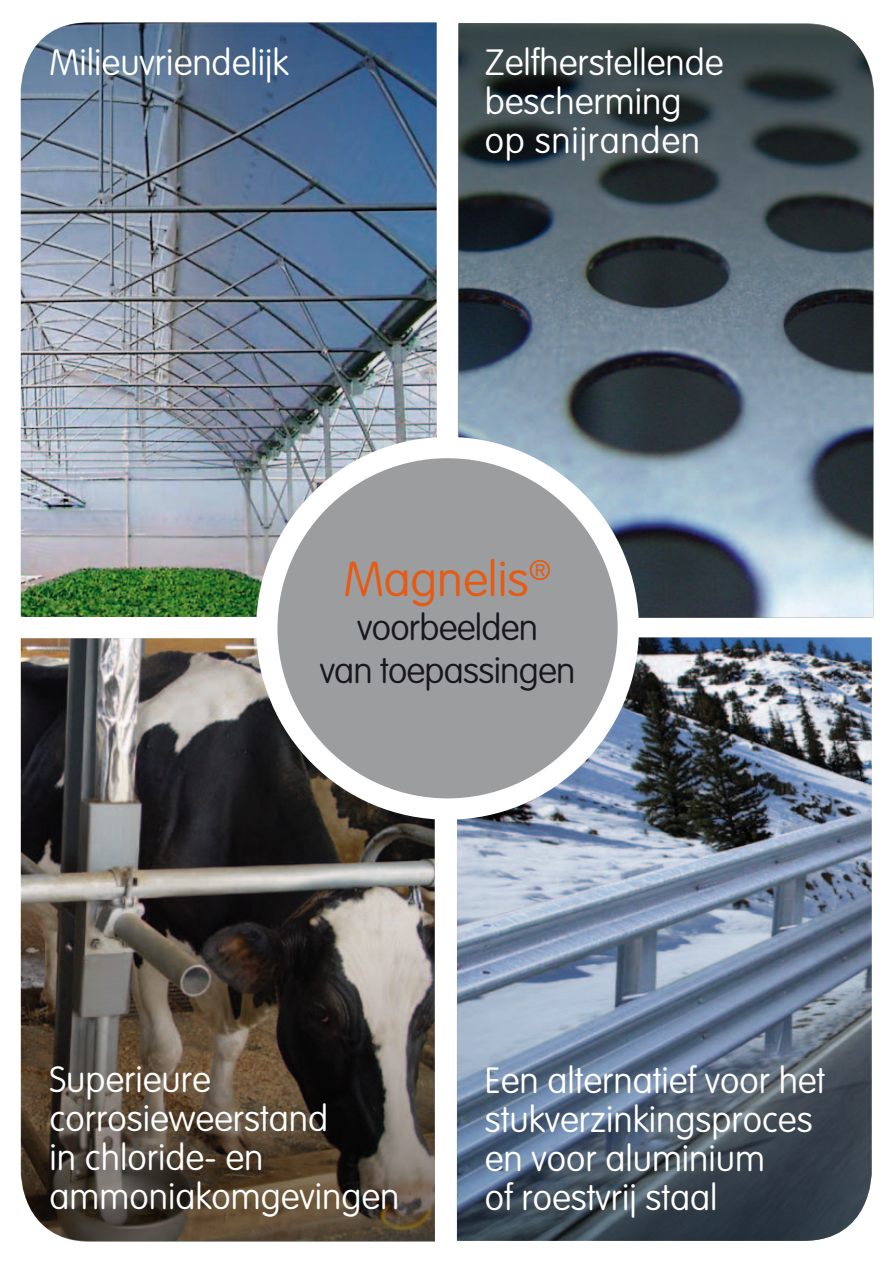
<style>
.page{position:relative;width:893px;height:1263px;background:#fff}
.page>*{position:absolute;margin:0;border:0;box-sizing:border-box;transform-origin:0 0}
.t1{font:100 48px "VAG Rounded";color:#e85911}
.t2{font:100 36px/39px "VAG Rounded";color:#fff}
.t3{font:100 36px/43.2px "VAG Rounded";letter-spacing:-.02em;color:#1a171c;text-align:center}
</style>
<div class="page">
<img style="left:457px;top:637px;width:414px;height:604px">
<svg style="left:457px;top:23px;width:417px;height:594px;background:#53626b"></svg>
<img style="left:21px;top:639px;width:414px;height:603px">
<img style="left:21px;top:22px;width:416px;height:595px">
<div style="left:256px;top:437px;width:383px;height:383px;background:#fff;border-radius:50%"></div>
<div style="left:277px;top:458px;width:341px;height:340px;background:#9c9d9f;border-radius:50%"></div>
<p class="t2" style="left:50px;top:43px;width:240px">Milieuvriendelijk</p>
<p class="t2" style="left:485px;top:43px;width:240px">Zelfherstellende bescherming op snijranden</p>
<h1 class="t1" style="left:344px;top:552px;width:209px">Magnelis<sup>®</sup></h1>
<p class="t3" style="left:320px;top:605px;width:257px">voorbeelden<br>van toepassingen</p>
<p class="t2" style="left:50px;top:1060px;width:351px">Superieure corrosieweerstand<br>in chloride- en ammoniakomgevingen</p>
<p class="t2" style="left:485px;top:1061px;width:342px">Een alternatief voor het stukverzinkingsproces en voor aluminium<br>of roestvrij staal</p>
</div>
